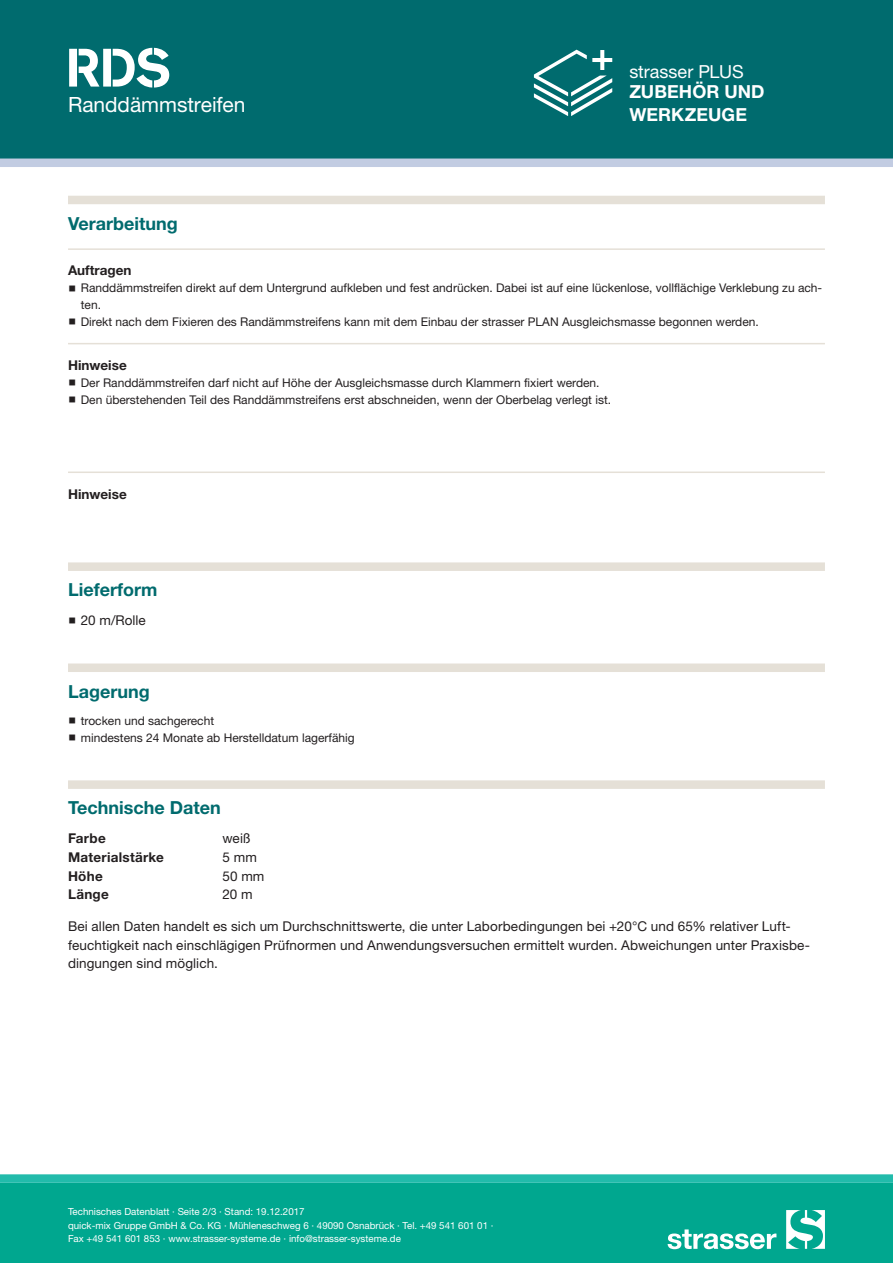
<style>
.page{position:relative;width:893px;height:1263px;background:#fff}
.page>*{position:absolute;margin:0;border:0;box-sizing:border-box;transform-origin:0 0}
.CB_AF_STR_Produkt_ku{font:700 54px "Standard CT Stencil";color:#fff}
.CB_AF_STR_Produkt_la{font:21px "Helvetica Neue LT Std";letter-spacing:-.005em;color:#fff}
.t1{font:700 18px "Helvetica Neue LT Std";color:#006b6e}
.CB_AF_STR_Produktgru{font:700 18px/22.5px "Helvetica Neue LT Std";letter-spacing:.005em;color:#fff}
.CB_AF_STR_Produktgru-2{font:18px "Helvetica Neue LT Std";color:#fff}
.t2{font:13.5px/18.8px "Helvetica Neue LT Std";letter-spacing:.01em;color:#231f20}
.t3{font:700 13.5px "Helvetica Neue LT Std";color:#231f20}
.t4{font:700 13.5px "Helvetica Neue LT Std";letter-spacing:.02em;color:#231f20}
.t5{font:12px/16.8px "Helvetica Neue LT Std";color:#231f20}
.t6{font:9.75px/13.5px "Helvetica Neue LT Std";color:#fff}
</style>
<div class="page">
<div style="left:0;top:1183px;width:893px;height:80px;background:#00a78f"></div>
<div style="left:0;top:0;width:893px;height:159px;background:#006b6e"></div>
<svg style="left:668px;top:1229px;width:108px;height:20px"></svg>
<svg style="left:786px;top:1210px;width:39px;height:39px"></svg>
<div style="left:0;top:1174px;width:893px;height:9px;background:#22bbab"></div>
<div style="left:0;top:159px;width:893px;height:8px;background:#c2cce2"></div>
<svg style="left:534px;top:50px;width:78px;height:66px"></svg>
<div style="left:68px;top:196px;width:757px;height:8px;background:#e5e0d7"></div>
<hr style="left:68px;top:248px;width:757px;height:2px;background:#e5e0d7">
<hr style="left:68px;top:343px;width:757px;height:1px;background:#e5e0d7">
<hr style="left:68px;top:471px;width:757px;height:2px;background:#e5e0d7">
<div style="left:68px;top:562px;width:757px;height:9px;background:#e5e0d7"></div>
<div style="left:68px;top:663px;width:757px;height:9px;background:#e5e0d7"></div>
<div style="left:68px;top:780px;width:757px;height:9px;background:#e5e0d7"></div>
<p class="CB_AF_STR_Produkt_ku" style="left:66px;top:34px;width:106px">RDS</p>
<p class="CB_AF_STR_Produkt_la" style="left:68px;top:92px;width:179px">Randdämmstreifen</p>
<p class="CB_AF_STR_Produktgru-2" style="left:629px;top:61px;width:116px">strasser PLUS</p>
<p class="CB_AF_STR_Produktgru" style="left:629px;top:80px;width:137px">ZUBEHÖR UND<br>WERKZEUGE</p>
<p class="t1" style="left:68px;top:212px;width:111px">Verarbeitung</p>
<p class="t3" style="left:68px;top:262px;width:65px">Auftragen</p>
<p class="t5" style="left:81px;top:280px;width:743px">Randdämmstreifen direkt auf dem Untergrund aufkleben und fest andrücken. Dabei ist auf eine lückenlose, vollflächige Verklebung zu ach&shy;ten.<br>Direkt nach dem Fixieren des Randämmstreifens kann mit dem Einbau der strasser PLAN Ausgleichsmasse begonnen werden.</p>
<p class="t3" style="left:68px;top:357px;width:60px">Hinweise</p>
<p class="t5" style="left:81px;top:374px;width:532px">Der Randdämmstreifen darf nicht auf Höhe der Ausgleichsmasse durch Klammern fixiert werden.<br>Den überstehenden Teil des Randdämmstreifens erst abschneiden, wenn der Oberbelag verlegt ist.</p>
<p class="t3" style="left:68px;top:485px;width:60px">Hinweise</p>
<p class="t1" style="left:68px;top:579px;width:91px">Lieferform</p>
<p class="t2" style="left:81px;top:611px;width:67px">20 m/Rolle</p>
<p class="t1" style="left:68px;top:680px;width:83px">Lagerung</p>
<p class="t5" style="left:81px;top:712px;width:275px">trocken und sachgerecht<br>mindestens 24 Monate ab Herstelldatum lagerfähig</p>
<p class="t1" style="left:68px;top:797px;width:154px">Technische Daten</p>
<p class="t3" style="left:68px;top:830px;width:39px">Farbe</p>
<p class="t2" style="left:222px;top:829px;width:30px">weiß</p>
<p class="t4" style="left:68px;top:849px;width:97px">Materialstärke</p>
<p class="t2" style="left:222px;top:847px;width:36px">5 mm</p>
<p class="t3" style="left:68px;top:867px;width:36px">Höhe</p>
<p class="t2" style="left:222px;top:866px;width:43px">50 mm</p>
<p class="t3" style="left:68px;top:886px;width:42px">Länge</p>
<p class="t2" style="left:222px;top:885px;width:32px">20 m</p>
<p class="t2" style="left:68px;top:916px;width:743px">Bei allen Daten handelt es sich um Durchschnittswerte, die unter Laborbedingungen bei +20°C und 65% relativer Luft&shy;feuchtigkeit nach einschlägigen Prüfnormen und Anwendungsversuchen ermittelt wurden. Abweichungen unter Praxisbe&shy;dingungen sind möglich.</p>
<p class="t6" style="left:68px;top:1205px;width:427px">Technisches Datenblatt · Seite 2/3 · Stand: 19.12.2017<br>quick-mix Gruppe GmbH &amp; Co. KG · Mühleneschweg 6 · 49090 Osnabrück · Tel. +49 541 601 01 ·<br>Fax +49 541 601 853 · www.strasser-systeme.de · info@strasser-systeme.de</p>
</div>
